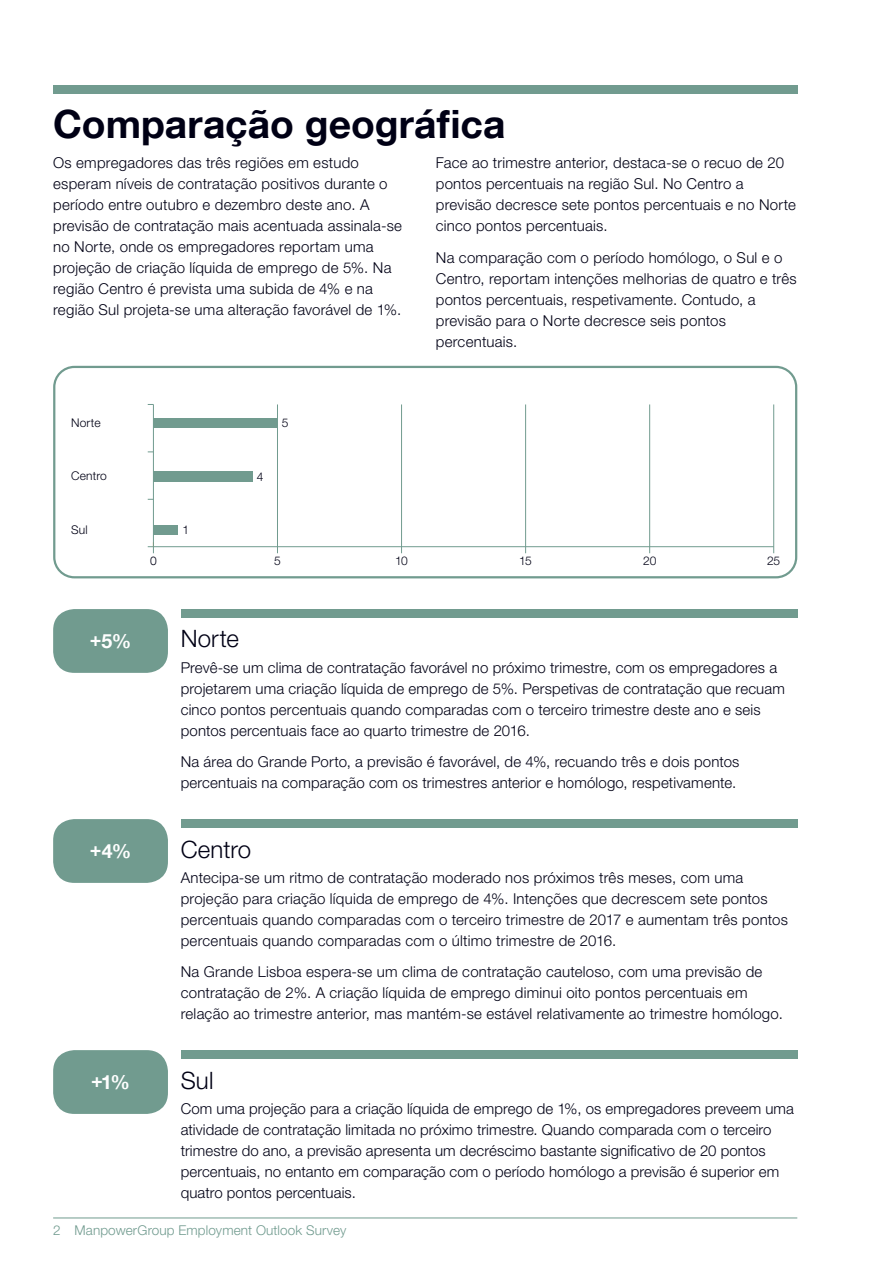
<style>
.page{position:relative;width:893px;height:1263px;background:#fff}
.page>*{position:absolute;margin:0;border:0;box-sizing:border-box;transform-origin:0 0}
.t1{font:700 39px "Helvetica Neue LT Com";letter-spacing:.005em;color:#000015}
.t2{font:300 24px "Helvetica Neue LT Std";letter-spacing:.005em;color:#000015}
.t3{font:700 19.5px "Helvetica Neue LT Com";color:#fff}
.t4{font:300 15px/21px "Helvetica Neue LT Std";letter-spacing:.015em;color:#000015}
.t5{font:300 13.5px "Helvetica Neue LT Std";letter-spacing:.01em;color:#719b8f}
.t6{font:300 12px "Helvetica Neue LT Std";letter-spacing:.01em;color:#000015}
.t7{font:300 12px "Helvetica Neue LT Com";color:#000015}
</style>
<div class="page">
<hr style="left:53px;top:1217px;width:744px;height:1px;background:#719b8f">
<div style="left:53px;top:85px;width:744px;height:9px;background:#719b8f"></div>
<div style="left:181px;top:609px;width:616px;height:9px;background:#719b8f"></div>
<div style="left:181px;top:819px;width:616px;height:9px;background:#719b8f"></div>
<div style="left:181px;top:1050px;width:616px;height:9px;background:#719b8f"></div>
<div style="left:53px;top:609px;width:115px;height:64px;background:#719b8f;border-radius:21px"></div>
<div style="left:53px;top:819px;width:115px;height:64px;background:#719b8f;border-radius:21px"></div>
<div style="left:53px;top:1050px;width:115px;height:64px;background:#719b8f;border-radius:21px"></div>
<svg style="left:53px;top:366px;width:744px;height:212px"></svg>
<hr style="left:148px;top:546px;width:626px;height:1px;background:#719b8f">
<hr style="left:153px;top:404px;width:1px;height:149px;background:#719b8f">
<hr style="left:277px;top:404px;width:1px;height:149px;background:#719b8f">
<hr style="left:401px;top:404px;width:1px;height:149px;background:#719b8f">
<hr style="left:525px;top:404px;width:1px;height:149px;background:#719b8f">
<hr style="left:649px;top:404px;width:1px;height:149px;background:#719b8f">
<hr style="left:773px;top:404px;width:1px;height:149px;background:#719b8f">
<div style="left:153px;top:525px;width:25px;height:10px;background:#719b8f"></div>
<div style="left:153px;top:471px;width:100px;height:10px;background:#719b8f"></div>
<div style="left:153px;top:418px;width:124px;height:9px;background:#719b8f"></div>
<h1 class="t1" style="left:53px;top:100px;width:454px">Comparação geográfica</h1>
<p class="t4" style="left:436px;top:152px;width:362px">Face ao trimestre anterior, destaca-se o recuo de 20 pontos percentuais na região Sul. No Centro a previsão decresce sete pontos percentuais e no Norte cinco pontos percentuais.</p>
<p class="t4" style="left:436px;top:246px;width:362px">Na comparação com o período homólogo, o Sul e o Centro, reportam intenções melhorias de quatro e três pontos percentuais, respetivamente. Contudo, a previsão para o Norte decresce seis pontos percentuais.</p>
<p class="t4" style="left:53px;top:152px;width:350px">Os empregadores das três regiões em estudo esperam níveis de contratação positivos durante o período entre outubro e dezembro deste ano. A previsão de contratação mais acentuada assinala-se no Norte, onde os empregadores reportam uma projeção de criação líquida de emprego de 5%. Na região Centro é prevista uma subida de 4% e na região Sul projeta-se uma alteração favorável de 1%.</p>
<p class="t6" style="left:71px;top:415px;width:31px">Norte</p>
<p class="t6" style="left:282px;top:415px;width:8px">5</p>
<p class="t6" style="left:71px;top:468px;width:37px">Centro</p>
<p class="t6" style="left:257px;top:469px;width:8px">4</p>
<p class="t6" style="left:71px;top:522px;width:18px">Sul</p>
<p class="t6" style="left:182px;top:523px;width:8px">1</p>
<p class="t7" style="left:150px;top:553px;width:8px">0</p>
<p class="t6" style="left:274px;top:553px;width:8px">5</p>
<p class="t6" style="left:395px;top:553px;width:14px">10</p>
<p class="t6" style="left:519px;top:553px;width:14px">15</p>
<p class="t6" style="left:643px;top:553px;width:15px">20</p>
<p class="t6" style="left:767px;top:553px;width:15px">25</p>
<h3 class="t3" style="left:90px;top:629px;width:43px">+5%</h3>
<h2 class="t2" style="left:181px;top:624px;width:60px">Norte</h2>
<p class="t4" style="left:181px;top:657px;width:606px">Prevê-se um clima de contratação favorável no próximo trimestre, com os empregadores a projetarem uma criação líquida de emprego de 5%. Perspetivas de contratação que recuam cinco pontos percentuais quando comparadas com o terceiro trimestre deste ano e seis pontos percentuais face ao quarto trimestre de 2016.</p>
<p class="t4" style="left:181px;top:751px;width:560px">Na área do Grande Porto, a previsão é favorável, de 4%, recuando três e dois pontos percentuais na comparação com os trimestres anterior e homólogo, respetivamente.</p>
<h3 class="t3" style="left:90px;top:839px;width:43px">+4%</h3>
<h2 class="t2" style="left:181px;top:834px;width:72px">Centro</h2>
<p class="t4" style="left:181px;top:867px;width:609px">Antecipa-se um ritmo de contratação moderado nos próximos três meses, com uma projeção para criação líquida de emprego de 4%. Intenções que decrescem sete pontos percentuais quando comparadas com o terceiro trimestre de 2017 e aumentam três pontos percentuais quando comparadas com o último trimestre de 2016.</p>
<p class="t4" style="left:181px;top:961px;width:604px">Na Grande Lisboa espera-se um clima de contratação cauteloso, com uma previsão de contratação de 2%. A criação líquida de emprego diminui oito pontos percentuais em relação ao trimestre anterior, mas mantém-se estável relativamente ao trimestre homólogo.</p>
<h3 class="t3" style="left:91px;top:1070px;width:40px">+1%</h3>
<h2 class="t2" style="left:181px;top:1065px;width:34px">Sul</h2>
<p class="t4" style="left:181px;top:1098px;width:615px">Com uma projeção para a criação líquida de emprego de 1%, os empregadores preveem uma atividade de contratação limitada no próximo trimestre. Quando comparada com o terceiro trimestre do ano, a previsão apresenta um decréscimo bastante significativo de 20 pontos percentuais, no entanto em comparação com o período homólogo a previsão é superior em quatro pontos percentuais.</p>
<p class="t5" style="left:53px;top:1222px;width:295px">2 ManpowerGroup Employment Outlook Survey</p>
</div>
